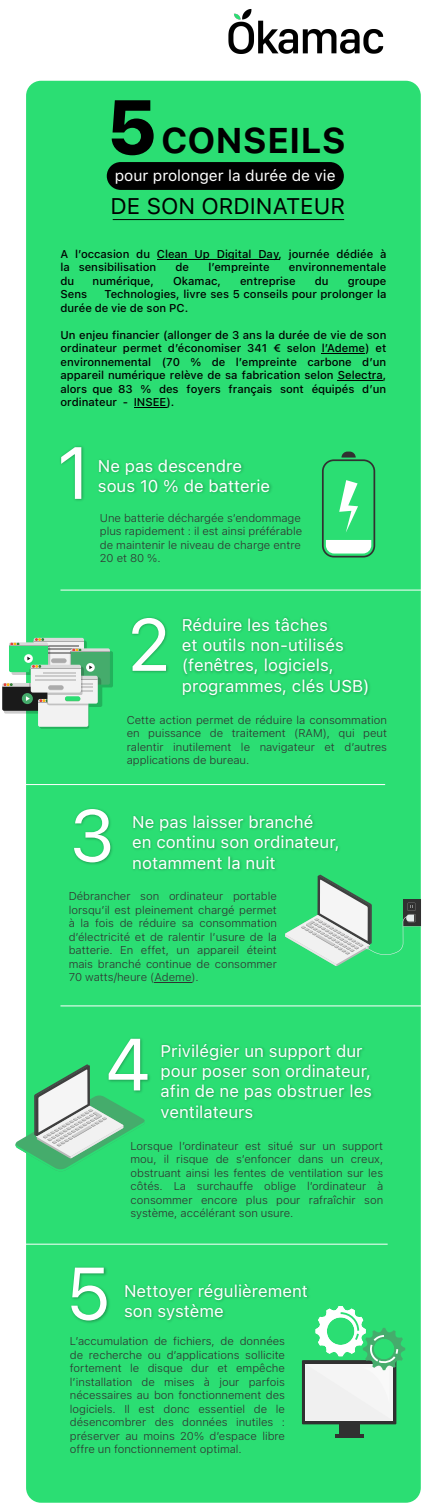
<style>
.page{position:relative;width:427px;height:1507px;background:#fff}
.page>*{position:absolute;margin:0;border:0;box-sizing:border-box;transform-origin:0 0}
.t1{font:73.31px "SF Pro Text";color:#fff}
.t2{font:700 35.56px "SF Pro Text";color:#000}
.t3{font:22.5px "SF Pro Text";color:#000}
.t4{font:16.88px/20.2px "SF Pro Text";color:#fff}
.t5{font:15.56px "SF Pro Text";color:#fff}
.t6{font:300 11.25px/13.5px "SF Pro Text";color:#313131;text-align:justify}
.t7{font:500 11.25px/13.5px "SF Pro Text";color:#000}
.s1{font-weight:800;font-size:76px}
</style>
<div class="page">
<div style="left:26px;top:81px;width:394px;height:1421px;background:#2bde73;border-radius:15px"></div>
<img style="left:164px;top:9px;width:257px;height:103px">
<img style="left:98px;top:459px;width:174px;height:34px">
<img style="left:132px;top:815px;width:207px;height:56px">
<svg style="left:322px;top:451px;width:53px;height:106px"></svg>
<img style="left:182px;top:617px;width:188px;height:80px">
<img style="left:74px;top:808px;width:38px;height:57px">
<img style="left:124px;top:1284px;width:185px;height:38px">
<img style="left:71px;top:1267px;width:38px;height:56px">
<img style="left:131px;top:617px;width:37px;height:56px">
<img style="left:161px;top:1043px;width:212px;height:76px">
<img style="left:114px;top:1038px;width:36px;height:44px">
<img style="left:60px;top:446px;width:24px;height:55px">
<svg style="left:2px;top:638px;width:111px;height:90px"></svg>
<hr style="left:31px;top:668px;width:50px;height:1px;background:#ababab">
<svg style="left:48px;top:685px;width:16px;height:5px"></svg>
<svg style="left:48px;top:685px;width:16px;height:4px"></svg>
<hr style="left:43px;top:672px;width:33px;height:1px;background:#ccc">
<hr style="left:36px;top:675px;width:40px;height:1px;background:#ccc">
<hr style="left:36px;top:679px;width:40px;height:1px;background:#ccc">
<svg style="left:15px;top:1064px;width:130px;height:107px"></svg>
<svg style="left:285px;top:874px;width:136px;height:92px"></svg>
<div style="left:107px;top:162px;width:237px;height:28px;background:#000;border-radius:14px"></div>
<div style="left:302px;top:1359px;width:94px;height:65px;background:linear-gradient(to right,#313131,#313131)"></div>
<div style="left:339px;top:1424px;width:20px;height:9px;background:#313131"></div>
<hr style="left:335px;top:1433px;width:28px;height:4px;background:#313131">
<svg style="left:305px;top:1305px;width:100px;height:115px"></svg>
<hr style="left:60px;top:589px;width:367px;height:1px;background:#fff">
<hr style="left:60px;top:1005px;width:367px;height:1px;background:#fff">
<hr style="left:0;top:1243px;width:387px;height:1px;background:#fff">
<hr style="left:0;top:784px;width:385px;height:1px;background:#fff">
<hr style="left:113px;top:219px;width:231px;height:1px;background:#000">
<hr style="left:157px;top:259px;width:122px;height:1px;background:#000">
<hr style="left:322px;top:353px;width:43px;height:1px;background:#000">
<hr style="left:338px;top:380px;width:45px;height:1px;background:#000">
<hr style="left:134px;top:407px;width:32px;height:1px;background:#000">
<hr style="left:154px;top:982px;width:37px;height:1px;background:#313131">
<h2 class="t2" style="left:105px;top:120px;width:242px"><span class="s1">5</span>CONSEILS</h2>
<h3 class="t5" style="left:115px;top:166px;width:222px">pour prolonger la durée de vie</h3>
<h3 class="t3" style="left:110px;top:193px;width:236px">DE SON ORDINATEUR</h3>
<p class="t7" style="left:60px;top:247px;width:327px">A l’occasion du Clean Up Digital Day, journée dédiée à la sensibilisation</p>
<p class="t7" style="left:175px;top:261px;width:15px">de</p>
<p class="t7" style="left:208px;top:261px;width:63px">l’empreinte</p>
<p class="t7" style="left:289px;top:261px;width:99px">environnementale</p>
<p class="t7" style="left:60px;top:274px;width:15px">du</p>
<p class="t7" style="left:93px;top:274px;width:63px">numérique,</p>
<p class="t7" style="left:173px;top:274px;width:49px">Okamac,</p>
<p class="t7" style="left:240px;top:274px;width:57px">entreprise</p>
<p class="t7" style="left:315px;top:274px;width:15px">du</p>
<p class="t7" style="left:348px;top:274px;width:40px">groupe</p>
<p class="t7" style="left:60px;top:288px;width:28px">Sens</p>
<p class="t7" style="left:60px;top:288px;width:327px;text-indent:44px">Technologies, livre ses 5 conseils pour prolonger la durée de vie de son PC.</p>
<p class="t7" style="left:60px;top:328px;width:327px">Un enjeu financier (allonger de 3 ans la durée de vie de son ordinateur permet d’économiser 341</p>
<p class="t7" style="left:60px;top:342px;width:327px;text-align:justify;text-indent:226px">selon l’Ademe) et environnemental (70 % de l’empreinte carbone d’un appareil numérique relève de sa fabrication selon Selectra, alors que 83 % des foyers français sont équipés d’un ordinateur - INSEE).</p>
<h1 class="t1" style="left:56px;top:430px;width:36px">1</h1>
<h3 class="t4" style="left:98px;top:455px;width:174px">Ne pas descendre sous 10 % de batterie</h3>
<p class="t6" style="left:100px;top:511px;width:204px;text-align:left">Une batterie déchargée s’endommage plus rapidement : il est ainsi préférable de maintenir le niveau de charge entre<br>20 et 80 %.</p>
<h1 class="t1" style="left:127px;top:602px;width:46px">2</h1>
<h3 class="t4" style="left:182px;top:615px;width:189px">Réduire les tâches<br>et outils non-utilisés (fenêtres, logiciels, programmes, clés USB)</h3>
<p class="t6" style="left:127px;top:713px;width:262px">Cette action permet de réduire la consommation en puissance de traitement (RAM), qui peut ralentir inutilement le navigateur et d’autres applications de bureau.</p>
<h1 class="t1" style="left:69px;top:793px;width:47px">3</h1>
<h3 class="t4" style="left:132px;top:812px;width:209px">Ne pas laisser branché<br>en continu son ordinateur, notamment la nuit</h3>
<p class="t6" style="left:69px;top:889px;width:210px">Débrancher son ordinateur portable lorsqu’il est pleinement chargé permet à la fois de réduire sa consommation d’électricité et de ralentir l’usure de la batterie. En effet, un appareil éteint mais branché continue de consommer 70 watts/heure (Ademe).</p>
<h1 class="t1" style="left:104px;top:1022px;width:49px">4</h1>
<h3 class="t4" style="left:160px;top:1040px;width:213px">Privilégier un support dur pour poser son ordinateur, afin de ne pas obstruer les ventilateurs</h3>
<p class="t6" style="left:130px;top:1138px;width:254px">Lorsque l’ordinateur est situé sur un support mou, il risque de s’enfoncer dans un creux, obstruant ainsi les fentes de ventilation sur les côtés. La surchauffe oblige l’ordinateur à consommer encore plus pour rafraîchir son système, accélérant son usure.</p>
<h1 class="t1" style="left:66px;top:1250px;width:47px">5</h1>
<h3 class="t4" style="left:124px;top:1280px;width:185px">Nettoyer régulièrement son système</h3>
<p class="t6" style="left:70px;top:1334px;width:217px">L’accumulation de fichiers, de données de recherche ou d’applications sollicite fortement le disque dur et empêche l’installation de mises à jour parfois nécessaires au bon fonctionnement des logiciels. Il est donc essentiel de le désencombrer des données inutiles : préserver au moins 20% d’espace libre offre un fonctionnement optimal.</p>
</div>
